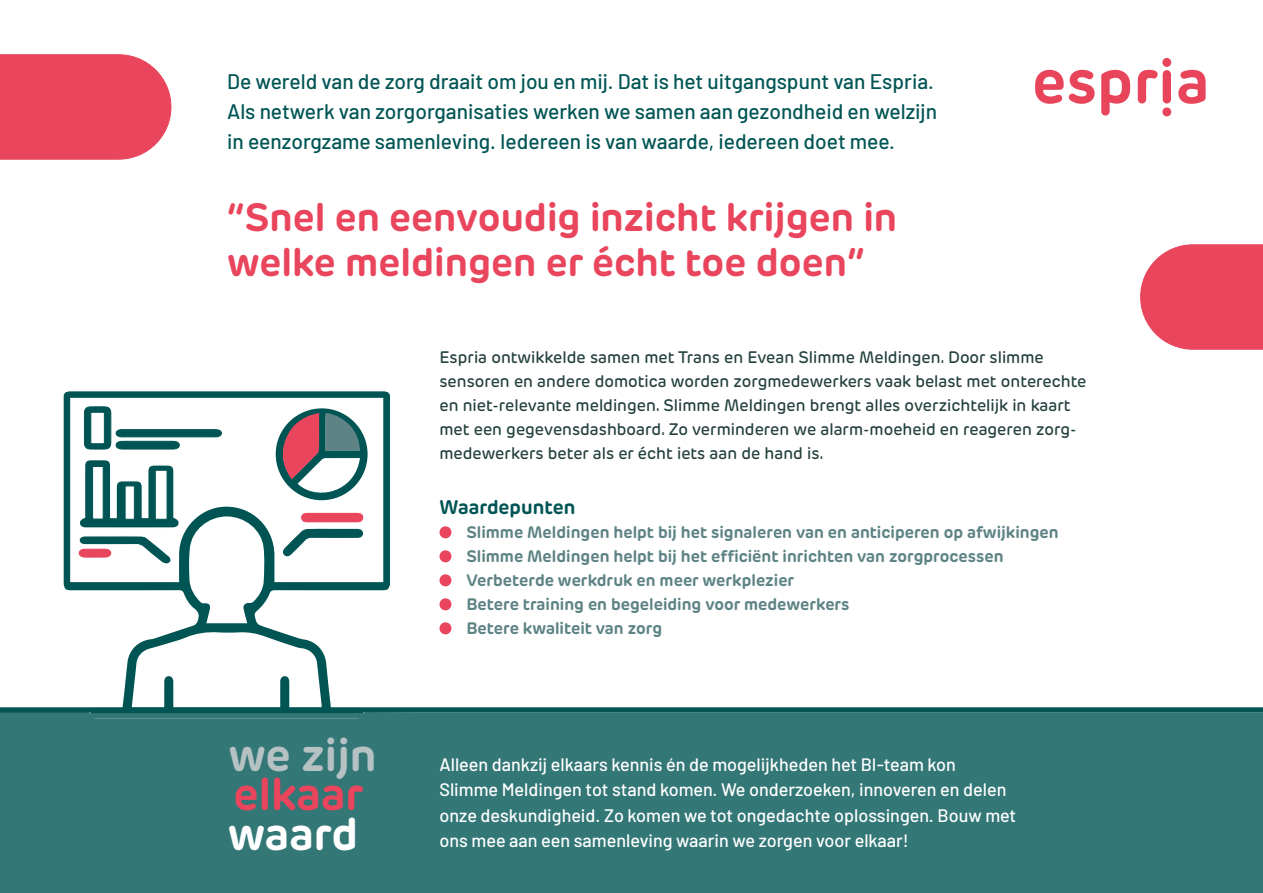
<style>
.page{position:relative;width:1263px;height:893px;background:#fff}
.page>*{position:absolute;margin:0;border:0;box-sizing:border-box;transform-origin:0 0}
.t1{font:700 44.85px "New Rubrik";color:#b6c1c3}
.t2{font:700 44.85px "New Rubrik";color:#e9455c}
.t3{font:700 44.85px "New Rubrik";letter-spacing:-.005em;color:#fff}
.t4{font:700 39px/45px "New Rubrik";color:#e9455c}
.t5{font:500 21px/29.8px "Barlow";color:#005554}
.t6{font:700 19.5px "New Rubrik";color:#005554}
.t7{font:500 18px/25.5px "Barlow";color:#fff}
.t8{font:500 16.5px/24px "New Rubrik";color:#24413e}
.t9{font:700 16.5px/24px "New Rubrik";color:#5e8385}
</style>
<div class="page">
<div style="left:0;top:718px;width:1263px;height:175px;background:#337776"></div>
<div style="left:439px;top:526px;width:12px;height:12px;background:#e9455c;border-radius:50%"></div>
<div style="left:439px;top:550px;width:12px;height:12px;background:#e9455c;border-radius:50%"></div>
<div style="left:439px;top:574px;width:12px;height:12px;background:#e9455c;border-radius:50%"></div>
<div style="left:439px;top:598px;width:12px;height:12px;background:#e9455c;border-radius:50%"></div>
<div style="left:439px;top:622px;width:12px;height:12px;background:#e9455c;border-radius:50%"></div>
<svg style="left:1035px;top:58px;width:171px;height:58px"></svg>
<svg style="left:0;top:54px;width:172px;height:106px;background:#ea5166"></svg>
<svg style="left:1140px;top:244px;width:123px;height:106px;background:#eb586d"></svg>
<svg style="left:62px;top:391px;width:330px;height:328px"></svg>
<svg style="left:271px;top:404px;width:101px;height:489px"></svg>
<svg style="left:84px;top:406px;width:138px;height:43px"></svg>
<svg style="left:77px;top:458px;width:103px;height:107px"></svg>
<div style="left:92px;top:466px;width:11px;height:53px;background:#fff;border:1px solid #005554"></div>
<div style="left:155px;top:470px;width:12px;height:49px;background:#fff;border:1px solid #005554"></div>
<div style="left:125px;top:486px;width:10px;height:33px;background:#fff;border:1px solid #005554"></div>
<svg style="left:274px;top:407px;width:95px;height:453px"></svg>
<div style="left:91px;top:412px;width:14px;height:32px;background:#fff;border:1px solid #005554"></div>
<div style="left:0;top:707px;width:1263px;height:6px;background:#005554"></div>
<div style="left:0;top:713px;width:1263px;height:5px;background:#337776"></div>
<div style="left:64px;top:392px;width:326px;height:196px;border:6px solid #005554;border-radius:2px"></div>
<p class="t5" style="left:227px;top:65px;width:711px">De wereld van de zorg draait om jou en mij. Dat is het uitgangspunt van Espria.<br>Als netwerk van zorgorganisaties werken we samen aan gezondheid en welzijn in eenzorgzame samenleving. Iedereen is van waarde, iedereen doet mee.</p>
<h2 class="t4" style="left:227px;top:195px;width:672px">“Snel en eenvoudig inzicht krijgen in welke meldingen er écht toe doen”</h2>
<p class="t8" style="left:439px;top:345px;width:649px">Espria ontwikkelde samen met Trans en Evean Slimme Meldingen. Door slimme sensoren en andere domotica worden zorgmedewerkers vaak belast met onterechte en niet-relevante meldingen. Slimme Meldingen brengt alles overzichtelijk in kaart met een gegevensdashboard. Zo verminderen we alarm-moeheid en reageren zorg&shy;medewerkers beter als er écht iets aan de hand is.</p>
<h1 class="t1" style="left:228px;top:727px;width:150px">we zijn</h1>
<h1 class="t2" style="left:234px;top:766px;width:132px">elkaar</h1>
<h1 class="t3" style="left:228px;top:806px;width:132px">waard</h1>
<p class="t6" style="left:439px;top:495px;width:137px">Waardepunten</p>
<p class="t9" style="left:466px;top:520px;width:594px">Slimme Meldingen helpt bij het signaleren van en anticiperen op afwijkingen Slimme Meldingen helpt bij het efficiënt inrichten van zorgprocessen Verbeterde werkdruk en meer werkplezier<br>Betere training en begeleiding voor medewerkers<br>Betere kwaliteit van zorg</p>
<p class="t7" style="left:439px;top:750px;width:578px">Alleen dankzij elkaars kennis én de mogelijkheden het BI-team kon Slimme Meldingen tot stand komen. We onderzoeken, innoveren en delen onze deskundigheid. Zo komen we tot ongedachte oplossingen. Bouw met ons mee aan een samenleving waarin we zorgen voor elkaar!</p>
</div>
